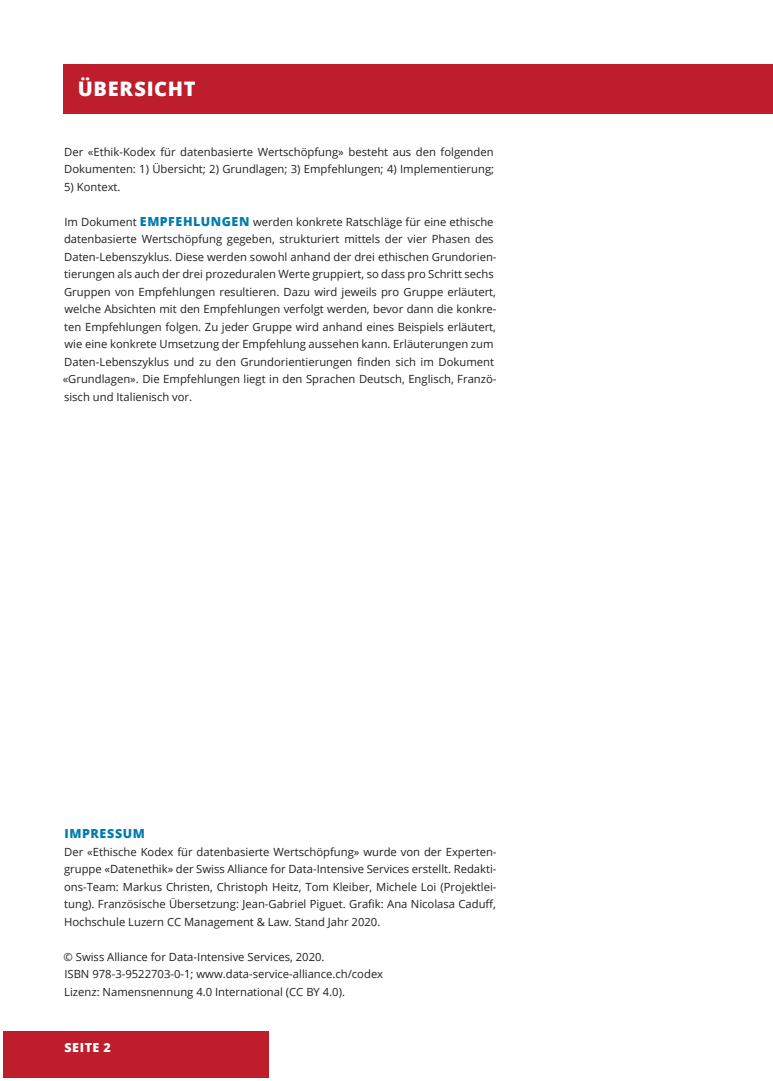
<style>
.page{position:relative;width:773px;height:1081px;background:#fff}
.page>*{position:absolute;margin:0;border:0;box-sizing:border-box;transform-origin:0 0}
.t1{font:800 20px "Open Sans";letter-spacing:.035em;color:#fff}
.text{font:800 12.5px "Open Sans";letter-spacing:.045em;color:#007dad}
.t2{font:800 12.5px "Open Sans";letter-spacing:.045em;color:#fff}
.text-2{font:11.25px/17.5px "Open Sans";color:#231f20}
.s1{font-weight:800;font-size:12.5px;color:#007dad}
</style>
<div class="page">
<div style="left:4px;top:1031px;width:265px;height:46px;background:#be1d2c"></div>
<div style="left:64px;top:64px;width:708px;height:49px;background:#be1d2c"></div>
<p class="t1" style="left:78px;top:74px;width:119px">ÜBERSICHT</p>
<p class="text-2" style="left:64px;top:143px;width:431px">Der «Ethik-Kodex für datenbasierte Wertschöpfung» besteht aus den folgenden<br>Dokumenten: 1) Übersicht; 2) Grundlagen; 3) Empfehlungen; 4) Implementierung;</p>
<p class="text-2" style="left:64px;top:178px;width:58px">5) Kontext.</p>
<p class="text-2" style="left:63px;top:213px;width:435px">Im Dokument <span class="s1">EMPFEHLUNGEN</span> werden konkrete Ratschläge für eine ethische datenbasierte Wertschöpfung gegeben, strukturiert mittels der vier Phasen des Daten-Lebenszyklus. Diese werden sowohl anhand der drei ethischen Grundorien&shy;tierungen als auch der drei prozeduralen Werte gruppiert, so dass pro Schritt sechs Gruppen von Empfehlungen resultieren. Dazu wird jeweils pro Gruppe erläutert, welche Absichten mit den Empfehlungen verfolgt werden, bevor dann die konkre&shy;ten Empfehlungen folgen. Zu jeder Gruppe wird anhand eines Beispiels erläutert, wie eine konkrete Umsetzung der Empfehlung aussehen kann. Erläuterungen zum Daten-Lebenszyklus und zu den Grundorientierungen finden sich im Dokument «Grundlagen». Die Empfehlungen liegt in den Sprachen Deutsch, Englisch, Franzö&shy;sisch und Italienisch vor.</p>
<p class="text" style="left:64px;top:824px;width:82px">IMPRESSUM</p>
<p class="text-2" style="left:64px;top:843px;width:434px;text-align:justify">Der «Ethische Kodex für datenbasierte Wertschöpfung» wurde von der Experten&shy;gruppe «Datenethik» der Swiss Alliance for Data-Intensive Services erstellt. Redakti&shy;ons-Team: Markus Christen, Christoph Heitz, Tom Kleiber, Michele Loi (Projektlei&shy;tung). Französische Übersetzung: Jean-Gabriel Piguet. Grafik: Ana Nicolasa Caduff, Hochschule Luzern CC Management &amp; Law. Stand Jahr 2020.</p>
<p class="text-2" style="left:64px;top:948px;width:262px">© Swiss Alliance for Data-Intensive Services, 2020.</p>
<p class="text-2" style="left:64px;top:965px;width:320px">ISBN 978-3-9522703-0-1; www.data-service-alliance.ch/codex</p>
<p class="text-2" style="left:64px;top:983px;width:282px">Lizenz: Namensnennung 4.0 International (CC BY 4.0).</p>
<p class="t2" style="left:64px;top:1037px;width:48px">SEITE 2</p>
</div>
